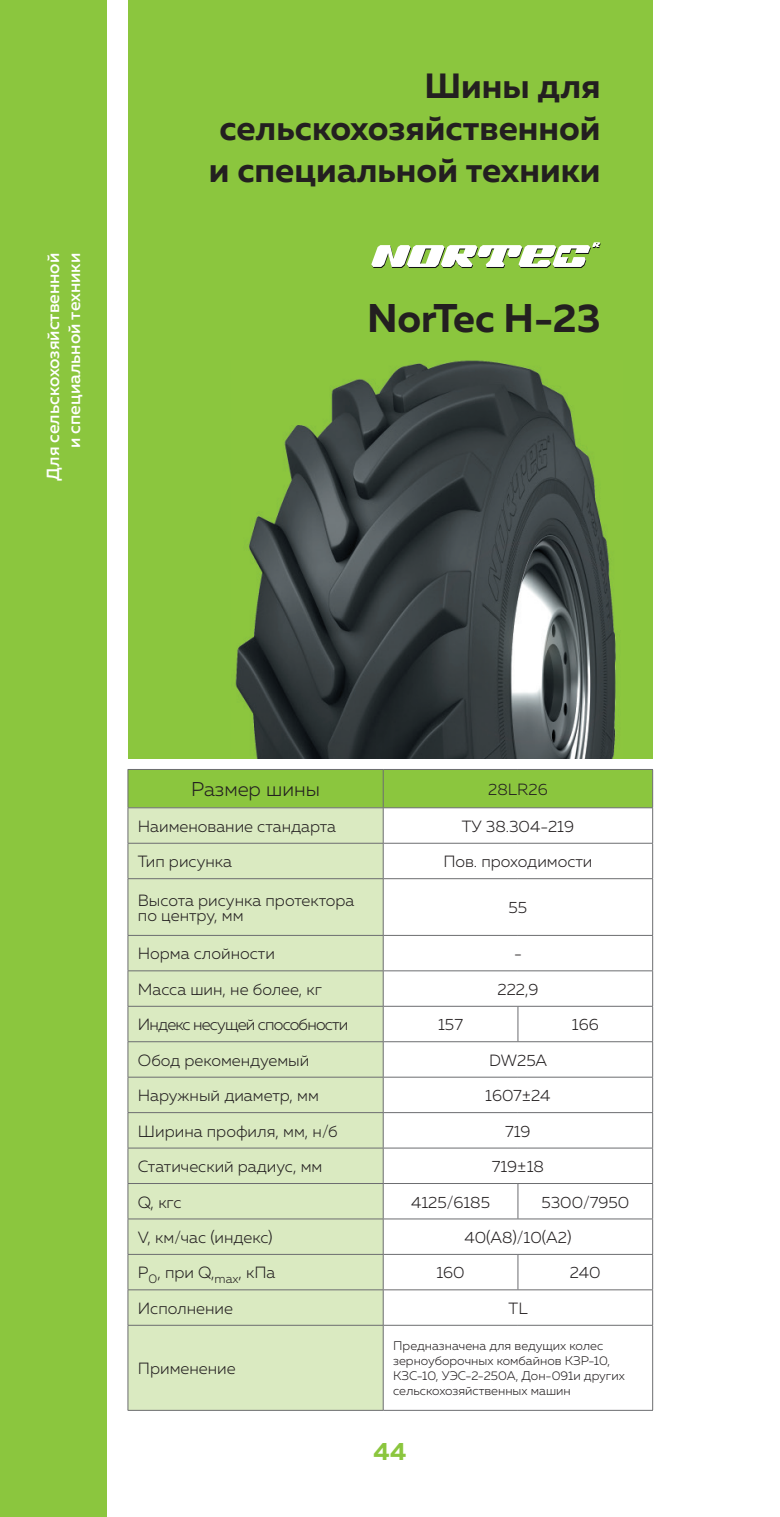
<style>
.page{position:relative;width:780px;height:1517px;background:#fff}
.page>*{position:absolute;margin:0;border:0;box-sizing:border-box;transform-origin:0 0}
.t1{font:700 40px "Muller";letter-spacing:-.005em;color:#231f20}
.t2{font:700 35px/42px "Muller";color:#231f20;text-align:right}
.t3{font:700 25px "Muller";color:#8bc63e}
.t4{font:300 20px "Muller";color:#231f20}
.t5{font:500 17.5px/21px "Muller";color:#fff;text-align:right}
.t6{font:300 16.25px/15px "Muller";color:#231f20}
.t7{font:300 16.25px "Muller";letter-spacing:-.05em;color:#231f20}
.t8{font:300 12.5px/15px "Muller";color:#231f20}
</style>
<div class="page">
<div style="left:0;top:0;width:106px;height:1517px;background:#8bc63e"></div>
<div style="left:128px;top:0;width:524px;height:758px;background:#8bc63e"></div>
<svg style="left:371px;top:242px;width:229px;height:26px"></svg>
<img style="left:231px;top:758px;width:391px;height:1px">
<img style="left:235px;top:360px;width:381px;height:398px">
<div style="left:128px;top:770px;width:524px;height:37px;background:#8bc63e"></div>
<div style="left:128px;top:808px;width:255px;height:601px;background:#daeac1"></div>
<hr style="left:652px;top:770px;width:1px;height:37px;background:#6c6d70">
<hr style="left:652px;top:808px;width:1px;height:35px;background:#6c6d70">
<hr style="left:652px;top:843px;width:1px;height:35px;background:#6c6d70">
<hr style="left:652px;top:879px;width:1px;height:56px;background:#6c6d70">
<hr style="left:652px;top:935px;width:1px;height:35px;background:#6c6d70">
<hr style="left:652px;top:971px;width:1px;height:35px;background:#6c6d70">
<hr style="left:652px;top:1042px;width:1px;height:35px;background:#6c6d70">
<hr style="left:652px;top:1077px;width:1px;height:35px;background:#6c6d70">
<hr style="left:652px;top:1113px;width:1px;height:34px;background:#6c6d70">
<hr style="left:652px;top:1148px;width:1px;height:35px;background:#6c6d70">
<hr style="left:652px;top:1219px;width:1px;height:35px;background:#6c6d70">
<hr style="left:652px;top:1290px;width:1px;height:35px;background:#6c6d70">
<hr style="left:652px;top:1325px;width:1px;height:85px;background:#6c6d70">
<hr style="left:128px;top:769px;width:255px;height:1px;background:#6c6d70">
<hr style="left:127px;top:770px;width:1px;height:37px;background:#6c6d70">
<hr style="left:383px;top:769px;width:135px;height:1px;background:#6c6d70">
<hr style="left:383px;top:770px;width:1px;height:37px;background:#6c6d70">
<hr style="left:518px;top:769px;width:135px;height:1px;background:#6c6d70">
<hr style="left:128px;top:807px;width:255px;height:1px;background:#6c6d70">
<hr style="left:127px;top:808px;width:1px;height:35px;background:#6c6d70">
<hr style="left:383px;top:807px;width:135px;height:1px;background:#6c6d70">
<hr style="left:383px;top:808px;width:1px;height:35px;background:#6c6d70">
<hr style="left:518px;top:807px;width:135px;height:1px;background:#6c6d70">
<hr style="left:128px;top:843px;width:255px;height:1px;background:#6c6d70">
<hr style="left:127px;top:843px;width:1px;height:35px;background:#6c6d70">
<hr style="left:383px;top:843px;width:135px;height:1px;background:#6c6d70">
<hr style="left:383px;top:843px;width:1px;height:35px;background:#6c6d70">
<hr style="left:518px;top:843px;width:135px;height:1px;background:#6c6d70">
<hr style="left:128px;top:878px;width:255px;height:1px;background:#6c6d70">
<hr style="left:127px;top:879px;width:1px;height:56px;background:#6c6d70">
<hr style="left:383px;top:878px;width:135px;height:1px;background:#6c6d70">
<hr style="left:383px;top:879px;width:1px;height:56px;background:#6c6d70">
<hr style="left:518px;top:878px;width:135px;height:1px;background:#6c6d70">
<hr style="left:128px;top:935px;width:255px;height:1px;background:#6c6d70">
<hr style="left:127px;top:935px;width:1px;height:35px;background:#6c6d70">
<hr style="left:383px;top:935px;width:135px;height:1px;background:#6c6d70">
<hr style="left:383px;top:935px;width:1px;height:35px;background:#6c6d70">
<hr style="left:518px;top:935px;width:135px;height:1px;background:#6c6d70">
<hr style="left:128px;top:970px;width:255px;height:1px;background:#6c6d70">
<hr style="left:127px;top:971px;width:1px;height:35px;background:#6c6d70">
<hr style="left:383px;top:970px;width:135px;height:1px;background:#6c6d70">
<hr style="left:383px;top:971px;width:1px;height:35px;background:#6c6d70">
<hr style="left:518px;top:970px;width:135px;height:1px;background:#6c6d70">
<hr style="left:128px;top:1006px;width:255px;height:1px;background:#6c6d70">
<hr style="left:127px;top:1006px;width:1px;height:35px;background:#6c6d70">
<hr style="left:383px;top:1006px;width:135px;height:1px;background:#6c6d70">
<hr style="left:383px;top:1006px;width:1px;height:35px;background:#6c6d70">
<hr style="left:518px;top:1006px;width:135px;height:1px;background:#6c6d70">
<hr style="left:517px;top:1006px;width:1px;height:35px;background:#6c6d70">
<hr style="left:652px;top:1006px;width:1px;height:35px;background:#6c6d70">
<hr style="left:128px;top:1041px;width:255px;height:1px;background:#6c6d70">
<hr style="left:127px;top:1042px;width:1px;height:35px;background:#6c6d70">
<hr style="left:383px;top:1041px;width:135px;height:1px;background:#6c6d70">
<hr style="left:383px;top:1042px;width:1px;height:35px;background:#6c6d70">
<hr style="left:518px;top:1041px;width:135px;height:1px;background:#6c6d70">
<hr style="left:128px;top:1076px;width:255px;height:1px;background:#6c6d70">
<hr style="left:127px;top:1077px;width:1px;height:35px;background:#6c6d70">
<hr style="left:383px;top:1076px;width:135px;height:1px;background:#6c6d70">
<hr style="left:383px;top:1077px;width:1px;height:35px;background:#6c6d70">
<hr style="left:518px;top:1076px;width:135px;height:1px;background:#6c6d70">
<hr style="left:128px;top:1112px;width:255px;height:1px;background:#6c6d70">
<hr style="left:127px;top:1113px;width:1px;height:34px;background:#6c6d70">
<hr style="left:383px;top:1112px;width:135px;height:1px;background:#6c6d70">
<hr style="left:383px;top:1113px;width:1px;height:34px;background:#6c6d70">
<hr style="left:518px;top:1112px;width:135px;height:1px;background:#6c6d70">
<hr style="left:128px;top:1147px;width:255px;height:1px;background:#6c6d70">
<hr style="left:127px;top:1148px;width:1px;height:35px;background:#6c6d70">
<hr style="left:383px;top:1147px;width:135px;height:1px;background:#6c6d70">
<hr style="left:383px;top:1148px;width:1px;height:35px;background:#6c6d70">
<hr style="left:518px;top:1147px;width:135px;height:1px;background:#6c6d70">
<hr style="left:128px;top:1183px;width:255px;height:1px;background:#6c6d70">
<hr style="left:127px;top:1183px;width:1px;height:35px;background:#6c6d70">
<hr style="left:383px;top:1183px;width:135px;height:1px;background:#6c6d70">
<hr style="left:383px;top:1183px;width:1px;height:35px;background:#6c6d70">
<hr style="left:518px;top:1183px;width:135px;height:1px;background:#6c6d70">
<hr style="left:517px;top:1183px;width:1px;height:35px;background:#6c6d70">
<hr style="left:652px;top:1183px;width:1px;height:35px;background:#6c6d70">
<hr style="left:127px;top:1254px;width:1px;height:35px;background:#6c6d70">
<hr style="left:383px;top:1254px;width:1px;height:35px;background:#6c6d70">
<hr style="left:517px;top:1254px;width:1px;height:35px;background:#6c6d70">
<hr style="left:652px;top:1254px;width:1px;height:35px;background:#6c6d70">
<hr style="left:128px;top:1218px;width:255px;height:1px;background:#6c6d70">
<hr style="left:127px;top:1219px;width:1px;height:35px;background:#6c6d70">
<hr style="left:383px;top:1218px;width:135px;height:1px;background:#6c6d70">
<hr style="left:383px;top:1219px;width:1px;height:35px;background:#6c6d70">
<hr style="left:518px;top:1218px;width:135px;height:1px;background:#6c6d70">
<hr style="left:128px;top:1254px;width:255px;height:1px;background:#6c6d70">
<hr style="left:383px;top:1254px;width:135px;height:1px;background:#6c6d70">
<hr style="left:518px;top:1254px;width:135px;height:1px;background:#6c6d70">
<hr style="left:128px;top:1289px;width:255px;height:1px;background:#6c6d70">
<hr style="left:127px;top:1290px;width:1px;height:35px;background:#6c6d70">
<hr style="left:383px;top:1289px;width:135px;height:1px;background:#6c6d70">
<hr style="left:383px;top:1290px;width:1px;height:35px;background:#6c6d70">
<hr style="left:518px;top:1289px;width:135px;height:1px;background:#6c6d70">
<hr style="left:128px;top:1324px;width:255px;height:1px;background:#6c6d70">
<hr style="left:127px;top:1325px;width:1px;height:85px;background:#6c6d70">
<hr style="left:383px;top:1324px;width:135px;height:1px;background:#6c6d70">
<hr style="left:383px;top:1325px;width:1px;height:85px;background:#6c6d70">
<hr style="left:518px;top:1324px;width:135px;height:1px;background:#6c6d70">
<hr style="left:128px;top:1409px;width:255px;height:1px;background:#6c6d70">
<hr style="left:383px;top:1409px;width:135px;height:1px;background:#6c6d70">
<hr style="left:518px;top:1409px;width:135px;height:1px;background:#6c6d70">
<p class="t5" style="left:42px;top:480px;width:229px;rotate:-90deg">Для сельскохозяйственной и специальной техники</p>
<h2 class="t2" style="left:209px;top:65px;width:393px">Шины для сельскохозяйственной и специальной техники</h2>
<h1 class="t1" style="left:367px;top:293px;width:235px">NorTec H-23</h1>
<p class="t4" style="left:191px;top:777px;width:130px">Размер шины</p>
<p class="t6" style="left:488px;top:781px;width:61px">28LR26</p>
<p class="t6" style="left:138px;top:818px;width:200px">Наименование стандарта</p>
<p class="t6" style="left:462px;top:818px;width:114px">ТУ 38.304-219</p>
<p class="t6" style="left:138px;top:854px;width:96px">Тип рисунка</p>
<p class="t6" style="left:443px;top:854px;width:151px">Пов. проходимости</p>
<p class="t6" style="left:138px;top:892px;width:218px">Высота рисунка протектора по центру, мм</p>
<p class="t6" style="left:508px;top:900px;width:20px">55</p>
<p class="t6" style="left:138px;top:946px;width:139px">Норма слойности</p>
<p class="t6" style="left:514px;top:946px;width:9px">-</p>
<p class="t6" style="left:138px;top:981px;width:186px">Масса шин, не более, кг</p>
<p class="t6" style="left:497px;top:981px;width:42px">222,9</p>
<p class="t7" style="left:138px;top:1015px;width:212px">Индекс несущей способности</p>
<p class="t6" style="left:438px;top:1017px;width:26px">157</p>
<p class="t6" style="left:572px;top:1017px;width:28px">166</p>
<p class="t6" style="left:138px;top:1052px;width:173px">Обод рекомендуемый</p>
<p class="t6" style="left:489px;top:1052px;width:59px">DW25A</p>
<p class="t6" style="left:138px;top:1088px;width:182px">Наружный диаметр, мм</p>
<p class="t6" style="left:485px;top:1088px;width:67px">1607±24</p>
<p class="t6" style="left:138px;top:1123px;width:201px">Ширина профиля, мм, н/б</p>
<p class="t6" style="left:505px;top:1123px;width:27px">719</p>
<p class="t6" style="left:138px;top:1159px;width:186px">Статический радиус, мм</p>
<p class="t6" style="left:492px;top:1159px;width:53px">719±18</p>
<p class="t6" style="left:138px;top:1194px;width:45px">Q, кгс</p>
<p class="t6" style="left:411px;top:1194px;width:80px">4125/6185</p>
<p class="t6" style="left:541px;top:1194px;width:89px">5300/7950</p>
<p class="t6" style="left:138px;top:1229px;width:136px">V, км/час (индекс)</p>
<p class="t6" style="left:464px;top:1229px;width:109px">40(А8)/10(А2)</p>
<p class="t6" style="left:138px;top:1265px;width:139px">P<sub>0</sub>, при Q,<sub>max</sub>, кПа</p>
<p class="t6" style="left:436px;top:1265px;width:30px">160</p>
<p class="t6" style="left:570px;top:1265px;width:32px">240</p>
<p class="t6" style="left:138px;top:1300px;width:96px">Исполнение</p>
<p class="t6" style="left:508px;top:1300px;width:21px">TL</p>
<p class="t6" style="left:138px;top:1360px;width:99px">Применение</p>
<p class="t8" style="left:393px;top:1338px;width:233px">Предназначена для ведущих колес зерноуборочных комбайнов КЗР-10, КЗС-10, УЭС-2-250А, Дон-091и других сельскохозяйственных машин</p>
<h3 class="t3" style="left:373px;top:1436px;width:34px">44</h3>
</div>
